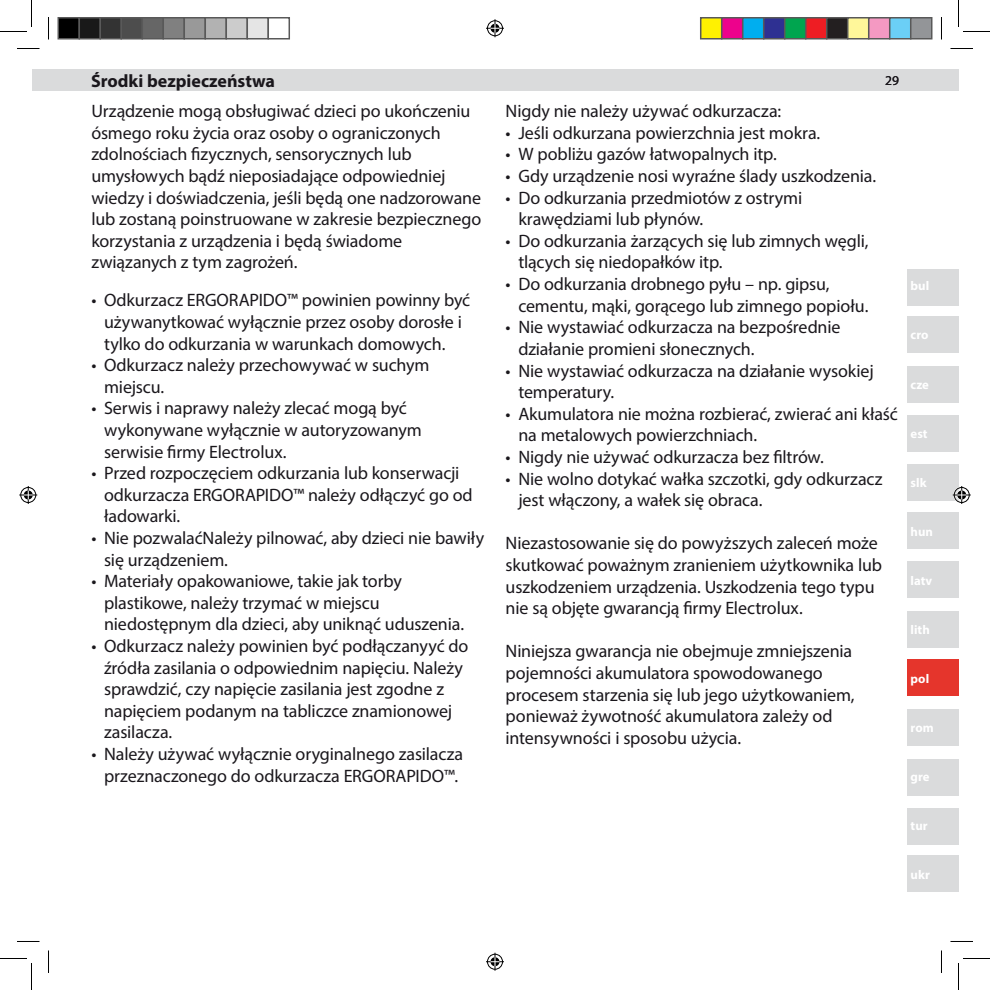
<style>
.page{position:relative;width:990px;height:990px;background:#fff}
.page>*{position:absolute;margin:0;border:0;box-sizing:border-box;transform-origin:0 0}
.t1{font:18px/21.6px "Myriad Pro";letter-spacing:-.005em;color:#1a171c}
.t2{font:700 18px "Myriad Pro";color:#1a171c}
.t3{font:13.5px "Myriad Pro";color:#1a171c}
.t4{font:700 12.75px "Myriad Pro";color:#fff}
</style>
<div class="page">
<div style="left:32px;top:70px;width:926px;height:21px;background:#dadbdc"></div>
<div style="left:907px;top:611px;width:51px;height:37px;background:#dadbdc"></div>
<div style="left:907px;top:808px;width:51px;height:36px;background:#dadbdc"></div>
<div style="left:907px;top:855px;width:51px;height:37px;background:#dadbdc"></div>
<div style="left:907px;top:561px;width:51px;height:37px;background:#dadbdc"></div>
<div style="left:907px;top:759px;width:51px;height:37px;background:#dadbdc"></div>
<div style="left:907px;top:512px;width:51px;height:37px;background:#dadbdc"></div>
<div style="left:907px;top:709px;width:51px;height:37px;background:#dadbdc"></div>
<div style="left:907px;top:464px;width:51px;height:36px;background:#dadbdc"></div>
<div style="left:907px;top:659px;width:51px;height:37px;background:#e5352c"></div>
<div style="left:907px;top:415px;width:51px;height:37px;background:#dadbdc"></div>
<div style="left:907px;top:366px;width:51px;height:37px;background:#dadbdc"></div>
<div style="left:907px;top:317px;width:51px;height:36px;background:#dadbdc"></div>
<div style="left:907px;top:269px;width:51px;height:37px;background:#dadbdc"></div>
<svg style="left:17px;top:48px;width:23px;height:1px"></svg>
<svg style="left:950px;top:48px;width:23px;height:1px"></svg>
<svg style="left:17px;top:941px;width:23px;height:1px"></svg>
<svg style="left:950px;top:941px;width:23px;height:1px"></svg>
<svg style="left:48px;top:17px;width:1px;height:23px"></svg>
<svg style="left:48px;top:950px;width:1px;height:23px"></svg>
<svg style="left:941px;top:17px;width:1px;height:23px"></svg>
<svg style="left:941px;top:950px;width:1px;height:23px"></svg>
<svg style="left:0;top:0;width:32px;height:32px"></svg>
<svg style="left:0;top:958px;width:32px;height:32px"></svg>
<svg style="left:958px;top:0;width:32px;height:32px"></svg>
<svg style="left:958px;top:958px;width:32px;height:32px"></svg>
<svg style="left:486px;top:19px;width:18px;height:18px"></svg>
<svg style="left:486px;top:953px;width:18px;height:18px"></svg>
<svg style="left:19px;top:486px;width:18px;height:18px"></svg>
<svg style="left:953px;top:486px;width:18px;height:18px"></svg>
<div style="left:58px;top:18px;width:21px;height:21px;background:#000"></div>
<div style="left:58px;top:17px;width:22px;height:23px;border:2px solid #595959"></div>
<div style="left:79px;top:18px;width:21px;height:21px;background:#191919"></div>
<div style="left:79px;top:17px;width:22px;height:23px;border:2px solid #595959"></div>
<div style="left:100px;top:18px;width:21px;height:21px;background:#333"></div>
<div style="left:100px;top:17px;width:22px;height:23px;border:2px solid #595959"></div>
<div style="left:121px;top:18px;width:21px;height:21px;background:#4d4d4d"></div>
<div style="left:121px;top:17px;width:22px;height:23px;border:2px solid #595959"></div>
<div style="left:142px;top:18px;width:21px;height:21px;background:#666"></div>
<div style="left:142px;top:17px;width:22px;height:23px;border:2px solid #595959"></div>
<div style="left:163px;top:18px;width:21px;height:21px;background:#808080"></div>
<div style="left:163px;top:17px;width:22px;height:23px;border:2px solid #595959"></div>
<div style="left:184px;top:18px;width:21px;height:21px;background:#999"></div>
<div style="left:184px;top:17px;width:22px;height:23px;border:2px solid #595959"></div>
<div style="left:205px;top:18px;width:21px;height:21px;background:#b2b2b2"></div>
<div style="left:205px;top:17px;width:22px;height:23px;border:2px solid #595959"></div>
<div style="left:226px;top:18px;width:21px;height:21px;background:#ccc"></div>
<div style="left:226px;top:17px;width:22px;height:23px;border:2px solid #595959"></div>
<div style="left:247px;top:18px;width:21px;height:21px;background:#e5e5e5"></div>
<div style="left:247px;top:17px;width:22px;height:23px;border:2px solid #595959"></div>
<div style="left:268px;top:17px;width:22px;height:23px;border:2px solid #595959"></div>
<div style="left:701px;top:18px;width:21px;height:21px;background:#fff101"></div>
<div style="left:700px;top:17px;width:22px;height:23px;border:2px solid #595959"></div>
<div style="left:722px;top:18px;width:21px;height:21px;background:#ed028c"></div>
<div style="left:721px;top:17px;width:22px;height:23px;border:2px solid #595959"></div>
<div style="left:743px;top:18px;width:21px;height:21px;background:#00aeef"></div>
<div style="left:742px;top:17px;width:22px;height:23px;border:2px solid #595959"></div>
<div style="left:764px;top:18px;width:21px;height:21px;background:#2e3092"></div>
<div style="left:763px;top:17px;width:22px;height:23px;border:2px solid #595959"></div>
<div style="left:785px;top:18px;width:21px;height:21px;background:#00a54f"></div>
<div style="left:784px;top:17px;width:22px;height:23px;border:2px solid #595959"></div>
<div style="left:806px;top:18px;width:21px;height:21px;background:#ee1d23"></div>
<div style="left:805px;top:17px;width:22px;height:23px;border:2px solid #595959"></div>
<div style="left:827px;top:18px;width:21px;height:21px;background:#231f20"></div>
<div style="left:826px;top:17px;width:22px;height:23px;border:2px solid #595959"></div>
<div style="left:848px;top:18px;width:21px;height:21px;background:#fff79a"></div>
<div style="left:847px;top:17px;width:22px;height:23px;border:2px solid #595959"></div>
<div style="left:869px;top:18px;width:21px;height:21px;background:#f499c2"></div>
<div style="left:868px;top:17px;width:22px;height:23px;border:2px solid #595959"></div>
<div style="left:890px;top:18px;width:21px;height:21px;background:#6bcff6"></div>
<div style="left:889px;top:17px;width:22px;height:23px;border:2px solid #595959"></div>
<div style="left:911px;top:18px;width:21px;height:21px;background:#939598"></div>
<div style="left:910px;top:17px;width:22px;height:23px;border:2px solid #595959"></div>
<p class="t2" style="left:91px;top:71px;width:186px">Środki bezpieczeństwa</p>
<p class="t1" style="left:91px;top:101px;width:391px">Urządzenie mogą obsługiwać dzieci po ukończeniu ósmego roku życia oraz osoby o ograniczonych zdolnościach fizycznych, sensorycznych lub umysłowych bądź nieposiadające odpowiedniej wiedzy i doświadczenia, jeśli będą one nadzorowane lub zostaną poinstruowane w zakresie bezpiecznego korzystania z urządzenia i będą świadome związanych z tym zagrożeń.</p>
<p class="t1" style="left:104px;top:289px;width:368px;text-indent:-13px">• Odkurzacz ERGORAPIDO™ powinien powinny być używanytkować wyłącznie przez osoby dorosłe i tylko do odkurzania w warunkach domowych.</p>
<p class="t1" style="left:104px;top:354px;width:327px;text-indent:-13px">• Odkurzacz należy przechowywać w suchym miejscu.</p>
<p class="t1" style="left:104px;top:397px;width:319px;text-indent:-13px">• Serwis i naprawy należy zlecać mogą być wykonywane wyłącznie w autoryzowanym serwisie firmy Electrolux.</p>
<p class="t1" style="left:104px;top:462px;width:370px;text-indent:-13px">• Przed rozpoczęciem odkurzania lub konserwacji odkurzacza ERGORAPIDO™ należy odłączyć go od ładowarki.</p>
<p class="t1" style="left:104px;top:527px;width:382px;text-indent:-13px">• Nie pozwalaćNależy pilnować, aby dzieci nie bawiły się urządzeniem.</p>
<p class="t1" style="left:104px;top:570px;width:361px;text-indent:-13px">• Materiały opakowaniowe, takie jak torby plastikowe, należy trzymać w miejscu niedostępnym dla dzieci, aby uniknąć uduszenia.</p>
<p class="t1" style="left:104px;top:635px;width:366px;text-indent:-13px">• Odkurzacz należy powinien być podłączanyyć do źródła zasilania o odpowiednim napięciu. Należy sprawdzić, czy napięcie zasilania jest zgodne z napięciem podanym na tabliczce znamionowej zasilacza.</p>
<p class="t1" style="left:91px;top:743px;width:373px;text-align:center">• Należy używać wyłącznie oryginalnego zasilacza przeznaczonego do odkurzacza ERGORAPIDO™.</p>
<p class="t3" style="left:885px;top:74px;width:15px">29</p>
<p class="t1" style="left:506px;top:101px;width:277px">Nigdy nie należy używać odkurzacza:</p>
<p class="t1" style="left:506px;top:122px;width:316px">• Jeśli odkurzana powierzchnia jest mokra.</p>
<p class="t1" style="left:506px;top:143px;width:273px">• W pobliżu gazów łatwopalnych itp.</p>
<p class="t1" style="left:506px;top:165px;width:372px">• Gdy urządzenie nosi wyraźne ślady uszkodzenia.</p>
<p class="t1" style="left:518px;top:187px;width:285px;text-indent:-13px">• Do odkurzania przedmiotów z ostrymi krawędziami lub płynów.</p>
<p class="t1" style="left:518px;top:230px;width:352px;text-indent:-13px">• Do odkurzania żarzących się lub zimnych węgli, tlących się niedopałków itp.</p>
<p class="t1" style="left:518px;top:273px;width:352px;text-indent:-13px">• Do odkurzania drobnego pyłu – np. gipsu, cementu, mąki, gorącego lub zimnego popiołu.</p>
<p class="t1" style="left:518px;top:316px;width:324px;text-indent:-13px">• Nie wystawiać odkurzacza na bezpośrednie działanie promieni słonecznych.</p>
<p class="t1" style="left:518px;top:359px;width:357px;text-indent:-13px">• Nie wystawiać odkurzacza na działanie wysokiej temperatury.</p>
<p class="t1" style="left:518px;top:403px;width:381px;text-indent:-13px">• Akumulatora nie można rozbierać, zwierać ani kłaść na metalowych powierzchniach.</p>
<p class="t1" style="left:506px;top:446px;width:320px">• Nigdy nie używać odkurzacza bez filtrów.</p>
<p class="t1" style="left:518px;top:467px;width:366px;text-indent:-13px">• Nie wolno dotykać wałka szczotki, gdy odkurzacz jest włączony, a wałek się obraca.</p>
<p class="t1" style="left:506px;top:533px;width:378px">Niezastosowanie się do powyższych zaleceń może skutkować poważnym zranieniem użytkownika lub uszkodzeniem urządzenia. Uszkodzenia tego typu nie są objęte gwarancją firmy Electrolux.</p>
<p class="t1" style="left:506px;top:641px;width:351px">Niniejsza gwarancja nie obejmuje zmniejszenia pojemności akumulatora spowodowanego procesem starzenia się lub jego użytkowaniem, ponieważ żywotność akumulatora zależy od intensywności i sposobu użycia.</p>
<p class="t4" style="left:911px;top:279px;width:20px">bul</p>
<p class="t4" style="left:911px;top:328px;width:19px">cro</p>
<p class="t4" style="left:911px;top:377px;width:20px">cze</p>
<p class="t4" style="left:911px;top:426px;width:18px">est</p>
<p class="t4" style="left:911px;top:475px;width:17px">slk</p>
<p class="t4" style="left:911px;top:524px;width:24px">hun</p>
<p class="t4" style="left:911px;top:573px;width:23px">latv</p>
<p class="t4" style="left:911px;top:622px;width:21px">lith</p>
<p class="t4" style="left:911px;top:671px;width:20px">pol</p>
<p class="t4" style="left:911px;top:721px;width:25px">rom</p>
<p class="t4" style="left:911px;top:770px;width:20px">gre</p>
<p class="t4" style="left:911px;top:819px;width:18px">tur</p>
<p class="t4" style="left:911px;top:868px;width:21px">ukr</p>
</div>
